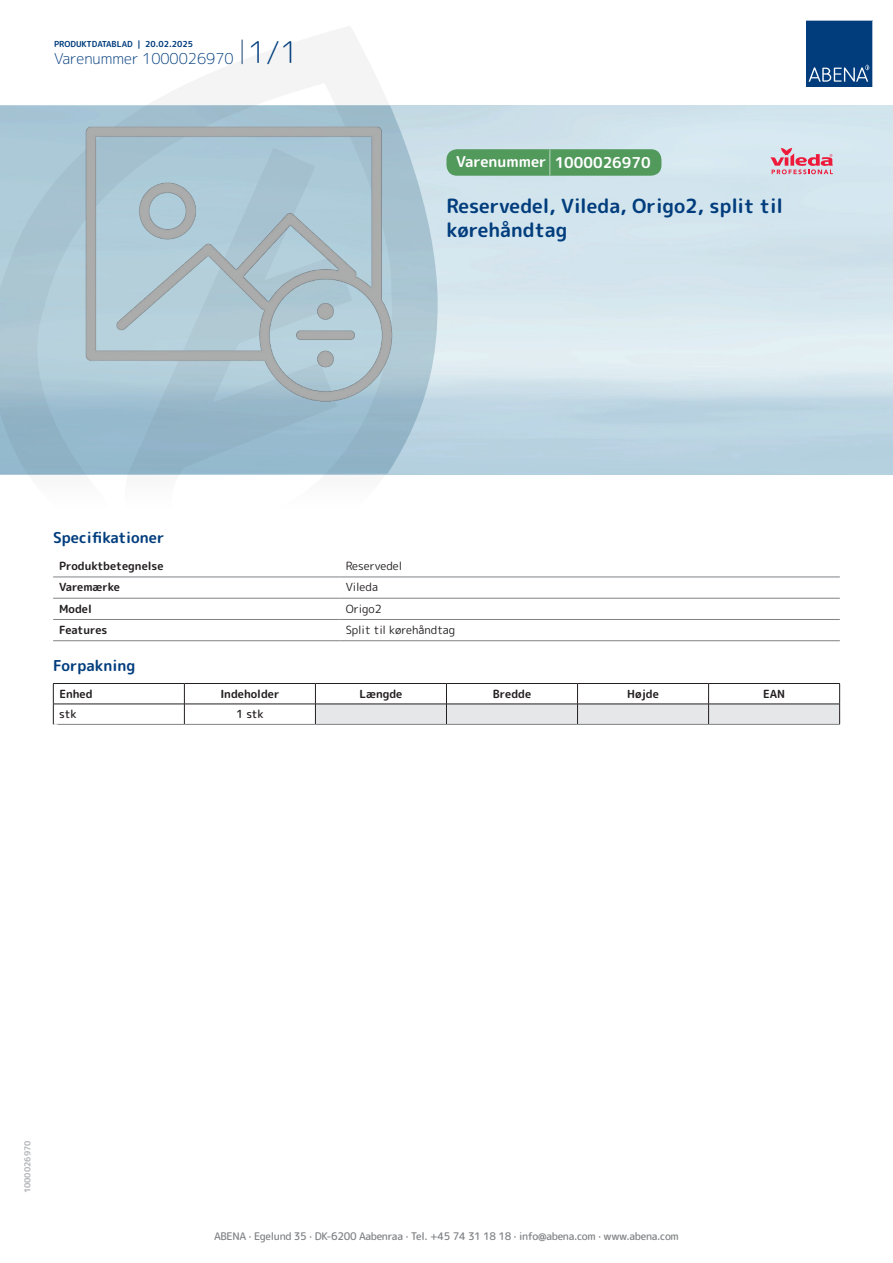
<style>
.page{position:relative;width:893px;height:1263px;background:#fff}
.page>*{position:absolute;margin:0;border:0;box-sizing:border-box;transform-origin:0 0}
.t1{font:700 19.5px/24px "Rounded Mplus 1 c";color:#013d7d}
.t2{font:700 15px "Rounded Mplus 1 c";color:#013d7d}
.t3{font:300 15px "Rounded Mplus 1 c";color:#013d7d}
.t4{font:700 15px "Rounded Mplus 1 c";color:#fff}
.t5{font:700 11.25px "Rounded Mplus 1 c";color:#231f20}
.t6{font:11.25px "Rounded Mplus 1 c";color:#231f20}
.t7{font:500 11.25px "Rounded Mplus 1 c";letter-spacing:-.01em;color:#231f20}
.t8{font:500 10.5px "Rounded Mplus 1 c";letter-spacing:-.03em;color:#808285}
.t9{font:700 10.5px "Rounded Mplus 1 c";color:#fff}
.t10{font:700 8.25px "Rounded Mplus 1 c";color:#013d7d}
.t11{font:700 8.25px "Rounded Mplus 1 c";color:#b2b3b7}
.s1{font-size:30px}
.s2{font-size:25.5px}
</style>
<div class="page">
<svg style="left:0;top:26px;width:439px;height:572px"></svg>
<svg style="left:0;top:106px;width:438px;height:368px;background:#a3c1d1"></svg>
<svg style="left:242px;top:40px;width:1px;height:24px"></svg>
<svg style="left:806px;top:20px;width:67px;height:67px;background:#144b86"></svg>
<img style="left:86px;top:127px;width:306px;height:275px">
<hr style="left:53px;top:577px;width:287px;height:1px;background:#808285">
<hr style="left:340px;top:577px;width:500px;height:1px;background:#808285">
<hr style="left:53px;top:598px;width:287px;height:1px;background:#808285">
<hr style="left:340px;top:598px;width:500px;height:1px;background:#808285">
<hr style="left:53px;top:619px;width:287px;height:1px;background:#808285">
<hr style="left:340px;top:619px;width:500px;height:1px;background:#808285">
<hr style="left:53px;top:640px;width:287px;height:1px;background:#808285">
<hr style="left:340px;top:640px;width:500px;height:1px;background:#808285">
<hr style="left:53px;top:683px;width:131px;height:1px;background:#231f20">
<hr style="left:184px;top:683px;width:131px;height:1px;background:#231f20">
<hr style="left:315px;top:683px;width:131px;height:1px;background:#231f20">
<hr style="left:446px;top:683px;width:131px;height:1px;background:#231f20">
<hr style="left:577px;top:683px;width:132px;height:1px;background:#231f20">
<hr style="left:709px;top:683px;width:131px;height:1px;background:#231f20">
<hr style="left:53px;top:704px;width:131px;height:1px;background:#231f20">
<svg style="left:53px;top:684px;width:1px;height:40px"></svg>
<hr style="left:184px;top:704px;width:131px;height:1px;background:#231f20">
<svg style="left:184px;top:684px;width:1px;height:40px"></svg>
<svg style="left:315px;top:684px;width:525px;height:40px"></svg>
<hr style="left:53px;top:724px;width:131px;height:1px;background:#808285">
<hr style="left:184px;top:724px;width:131px;height:1px;background:#808285">
<hr style="left:315px;top:724px;width:131px;height:1px;background:#808285">
<hr style="left:446px;top:724px;width:131px;height:1px;background:#808285">
<hr style="left:577px;top:724px;width:132px;height:1px;background:#808285">
<hr style="left:709px;top:724px;width:131px;height:1px;background:#808285">
<div style="left:446px;top:149px;width:215px;height:27px;background:#52995c;border-radius:10px"></div>
<svg style="left:770px;top:148px;width:63px;height:26px;background:#dca6b5"></svg>
<p class="t10" style="left:54px;top:38px;width:141px">PRODUKTDATABLAD | 20.02.2025</p>
<h2 class="t3" style="left:54px;top:48px;width:246px">Varenummer 1000026970 <span class="s1">1/1</span></h2>
<h2 class="t4" style="left:456px;top:152px;width:196px">Varenummer <span class="s2">|</span> 1000026970</h2>
<h1 class="t1" style="left:446px;top:194px;width:338px">Reservedel, Vileda, Origo2, split til kørehåndtag</h1>
<h2 class="t2" style="left:53px;top:527px;width:113px">Specifikationer</h2>
<p class="t5" style="left:59px;top:558px;width:106px">Produktbetegnelse</p>
<p class="t6" style="left:346px;top:558px;width:58px">Reservedel</p>
<p class="t5" style="left:59px;top:579px;width:62px">Varemærke</p>
<p class="t6" style="left:346px;top:579px;width:34px">Vileda</p>
<p class="t5" style="left:59px;top:600px;width:34px">Model</p>
<p class="t6" style="left:346px;top:600px;width:38px">Origo2</p>
<p class="t5" style="left:59px;top:622px;width:50px">Features</p>
<p class="t6" style="left:346px;top:622px;width:111px">Split til kørehåndtag</p>
<h2 class="t2" style="left:53px;top:655px;width:84px">Forpakning</h2>
<p class="t5" style="left:59px;top:686px;width:35px">Enhed</p>
<p class="t5" style="left:220px;top:686px;width:61px">Indeholder</p>
<p class="t5" style="left:359px;top:686px;width:44px">Længde</p>
<p class="t5" style="left:493px;top:686px;width:40px">Bredde</p>
<p class="t5" style="left:627px;top:686px;width:33px">Højde</p>
<p class="t5" style="left:763px;top:686px;width:24px">EAN</p>
<p class="t7" style="left:59px;top:706px;width:19px">stk</p>
<p class="t7" style="left:236px;top:706px;width:29px">1 stk</p>
<p class="t9" style="left:53px;top:720px;width:7px">*</p>
<p class="t11" style="left:22px;top:1193px;width:54px;rotate:-90deg">1000026970</p>
<p class="t8" style="left:214px;top:1229px;width:466px">ABENA · Egelund 35 · DK-6200 Aabenraa · Tel. +45 74 31 18 18 · info@abena.com · www.abena.com</p>
</div>
